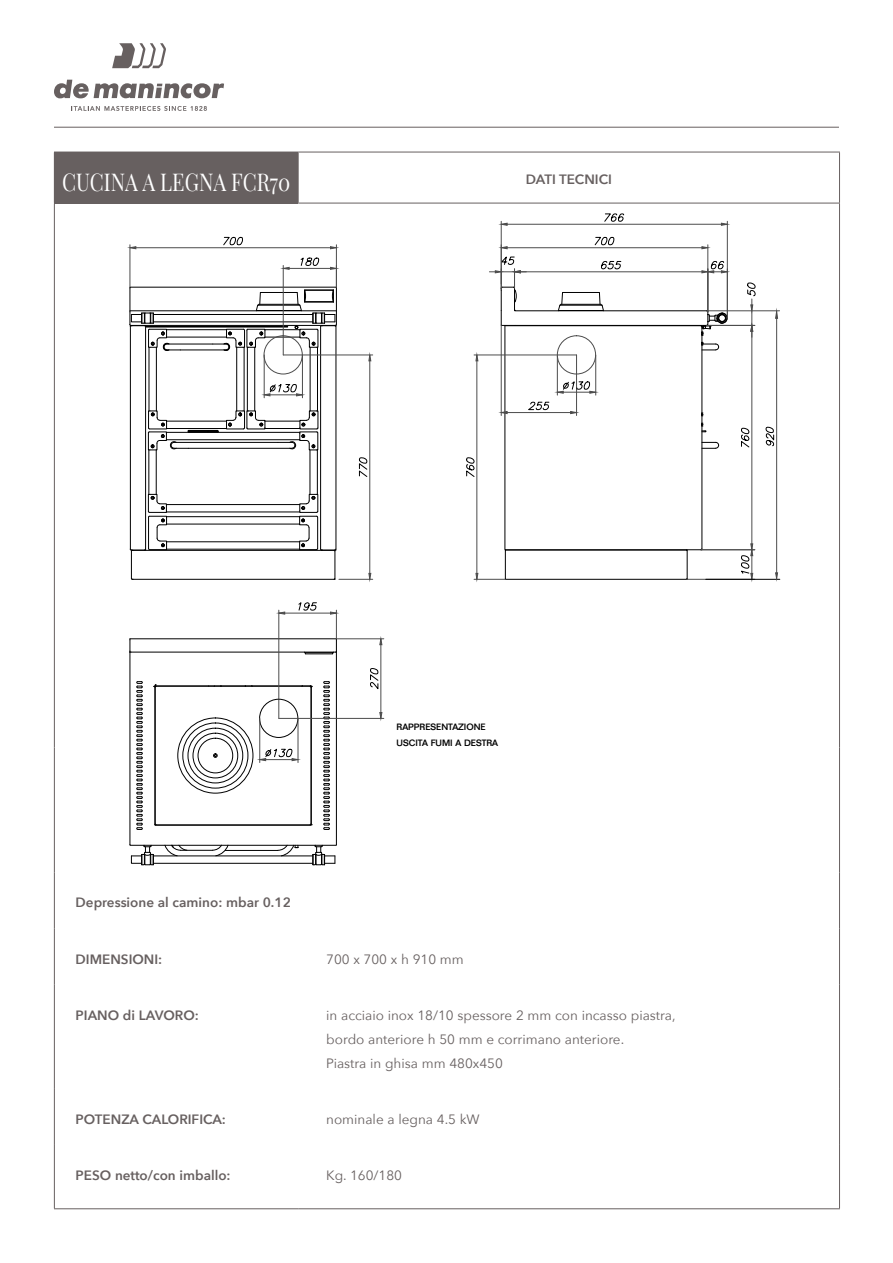
<style>
.page{position:relative;width:893px;height:1263px;background:#fff}
.page>*{position:absolute;margin:0;border:0;box-sizing:border-box;transform-origin:0 0}
.t1{font:24px "Playfair Display";color:#fff;scale:.85 1}
.t2{font:13.5px/24px "Avenir Next";color:#676060}
.t3{font:600 13.5px "Avenir Next";color:#676060}
.t4{font:500 9px/16.2px "Folio Std";color:#000}
</style>
<div class="page">
<svg style="left:466px;top:213px;width:315px;height:369px"></svg>
<hr style="left:706px;top:579px;width:74px;height:1px;background:#000">
<svg style="left:765px;top:426px;width:9px;height:21px"></svg>
<hr style="left:776px;top:318px;width:1px;height:255px;background:#4c4c4c">
<svg style="left:775px;top:310px;width:3px;height:9px"></svg>
<svg style="left:775px;top:572px;width:3px;height:7px"></svg>
<svg style="left:129px;top:602px;width:256px;height:264px"></svg>
<svg style="left:127px;top:236px;width:247px;height:346px"></svg>
<svg style="left:358px;top:457px;width:10px;height:21px"></svg>
<svg style="left:54px;top:80px;width:170px;height:18px"></svg>
<svg style="left:72px;top:106px;width:135px;height:5px"></svg>
<svg style="left:112px;top:43px;width:54px;height:25px"></svg>
<hr style="left:54px;top:127px;width:785px;height:1px;background:#676060">
<div style="left:54px;top:152px;width:244px;height:51px;background:#676060"></div>
<hr style="left:54px;top:203px;width:1px;height:544px;background:#676060">
<hr style="left:839px;top:203px;width:1px;height:544px;background:#676060">
<hr style="left:298px;top:152px;width:542px;height:1px;background:#676060">
<hr style="left:298px;top:152px;width:1px;height:51px;background:#676060">
<hr style="left:839px;top:152px;width:1px;height:51px;background:#676060">
<hr style="left:54px;top:203px;width:244px;height:1px;background:#676060">
<hr style="left:298px;top:203px;width:542px;height:1px;background:#676060">
<hr style="left:54px;top:747px;width:1px;height:126px;background:#676060">
<hr style="left:839px;top:747px;width:1px;height:126px;background:#676060">
<hr style="left:54px;top:873px;width:1px;height:56px;background:#676060">
<hr style="left:839px;top:873px;width:1px;height:56px;background:#676060">
<hr style="left:54px;top:929px;width:1px;height:56px;background:#676060">
<hr style="left:839px;top:929px;width:1px;height:56px;background:#676060">
<hr style="left:54px;top:985px;width:1px;height:104px;background:#676060">
<hr style="left:839px;top:985px;width:1px;height:104px;background:#676060">
<hr style="left:54px;top:1089px;width:1px;height:56px;background:#676060">
<hr style="left:839px;top:1089px;width:1px;height:56px;background:#676060">
<hr style="left:54px;top:1145px;width:1px;height:63px;background:#676060">
<hr style="left:839px;top:1145px;width:1px;height:63px;background:#676060">
<hr style="left:54px;top:1208px;width:244px;height:1px;background:#676060">
<hr style="left:298px;top:1208px;width:542px;height:1px;background:#676060">
<h1 class="t1" style="left:62px;top:167px;width:270px">CUCINA A LEGNA FCR70</h1>
<p class="t3" style="left:526px;top:168px;width:88px">DATI TECNICI</p>
<p class="t3" style="left:76px;top:891px;width:217px">Depressione al camino: mbar 0.12</p>
<p class="t4" style="left:397px;top:719px;width:103px">RAPPRESENTAZIONE<br>USCITA FUMI A DESTRA</p>
<p class="t3" style="left:76px;top:947px;width:88px">DIMENSIONI:</p>
<p class="t2" style="left:326px;top:946px;width:139px">700 x 700 x h 910 mm</p>
<p class="t3" style="left:76px;top:1003px;width:125px">PIANO di LAVORO:</p>
<p class="t2" style="left:326px;top:1002px;width:351px">in acciaio inox 18/10 spessore 2 mm con incasso piastra, bordo anteriore h 50 mm e corrimano anteriore.<br>Piastra in ghisa mm 480x450</p>
<p class="t3" style="left:76px;top:1107px;width:152px">POTENZA CALORIFICA:</p>
<p class="t2" style="left:326px;top:1106px;width:155px">nominale a legna 4.5 kW</p>
<p class="t3" style="left:76px;top:1163px;width:157px">PESO netto/con imballo:</p>
<p class="t2" style="left:326px;top:1162px;width:77px">Kg. 160/180</p>
</div>
